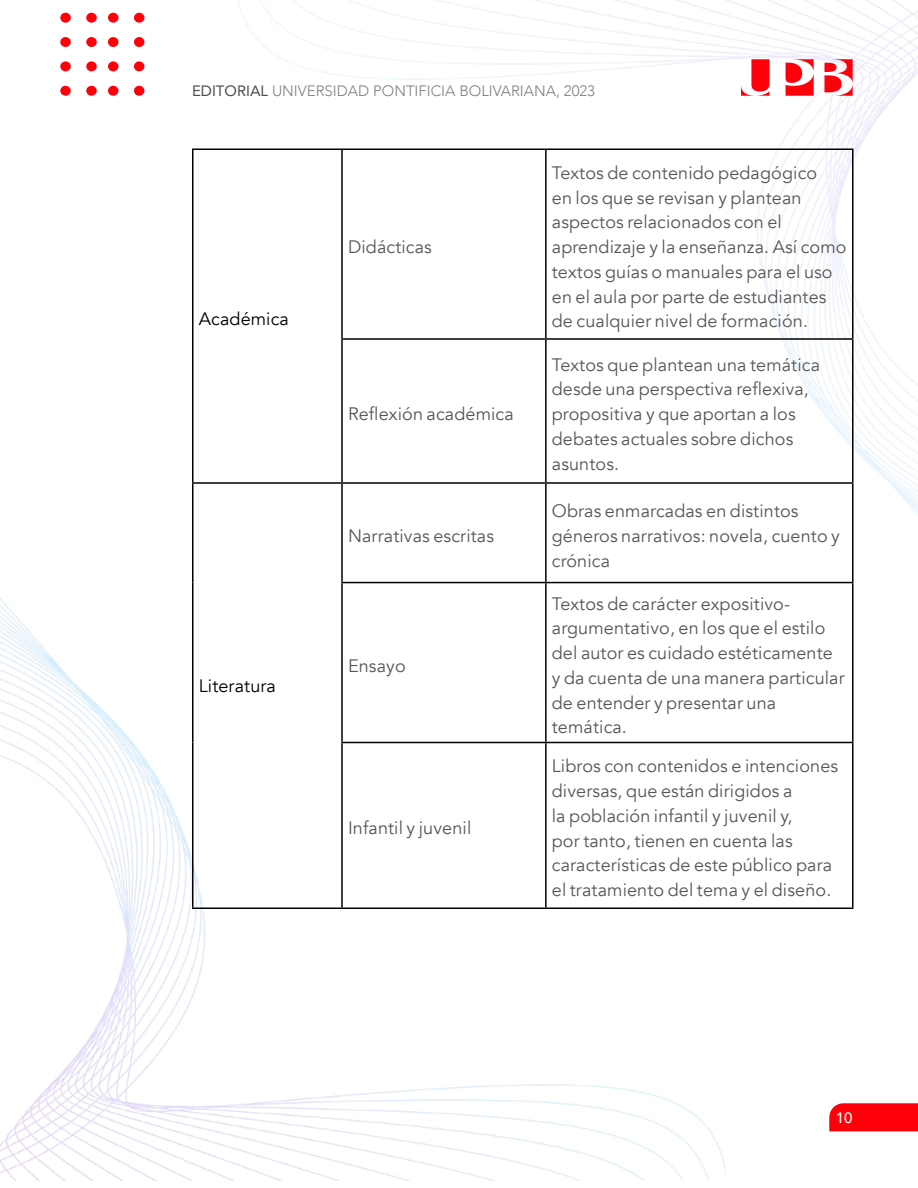
<style>
.page{position:relative;width:918px;height:1188px;background:#fff}
.page>*{position:absolute;margin:0;border:0;box-sizing:border-box;transform-origin:0 0}
.t1{font:18px/24.8px "Avenir";letter-spacing:.01em;color:#575756}
.t2{font:18px "Avenir";letter-spacing:.01em;color:#000}
.t3{font:300 15px "Avenir";color:#808080}
.t4{font:500 15px "Avenir";color:#fff}
.s1{font-weight:400;color:#4d4d4d}
</style>
<div class="page">
<img style="left:237px;top:0;width:681px;height:584px">
<img style="left:0;top:541px;width:726px;height:640px">
<div style="left:829px;top:1103px;width:89px;height:28px;background:#ff000a"></div>
<div style="left:86px;top:13px;width:11px;height:10px;background:#ff000a;border-radius:50%"></div>
<div style="left:86px;top:37px;width:11px;height:10px;background:#ff000a;border-radius:50%"></div>
<div style="left:86px;top:61px;width:11px;height:10px;background:#ff000a;border-radius:50%"></div>
<div style="left:86px;top:86px;width:11px;height:10px;background:#ff000a;border-radius:50%"></div>
<div style="left:60px;top:13px;width:11px;height:10px;background:#ff000a;border-radius:50%"></div>
<div style="left:60px;top:37px;width:11px;height:10px;background:#ff000a;border-radius:50%"></div>
<div style="left:60px;top:61px;width:11px;height:10px;background:#ff000a;border-radius:50%"></div>
<div style="left:60px;top:86px;width:11px;height:10px;background:#ff000a;border-radius:50%"></div>
<div style="left:134px;top:13px;width:10px;height:10px;background:#ff000a;border-radius:50%"></div>
<div style="left:134px;top:37px;width:10px;height:10px;background:#ff000a;border-radius:50%"></div>
<div style="left:134px;top:61px;width:10px;height:10px;background:#ff000a;border-radius:50%"></div>
<div style="left:134px;top:86px;width:10px;height:10px;background:#ff000a;border-radius:50%"></div>
<div style="left:108px;top:13px;width:10px;height:10px;background:#ff000a;border-radius:50%"></div>
<div style="left:108px;top:37px;width:10px;height:10px;background:#ff000a;border-radius:50%"></div>
<div style="left:108px;top:61px;width:10px;height:10px;background:#ff000a;border-radius:50%"></div>
<div style="left:108px;top:86px;width:10px;height:10px;background:#ff000a;border-radius:50%"></div>
<svg style="left:741px;top:59px;width:112px;height:37px"></svg>
<hr style="left:192px;top:148px;width:150px;height:2px;background:#000">
<hr style="left:192px;top:150px;width:2px;height:189px;background:#000">
<hr style="left:342px;top:148px;width:204px;height:2px;background:#000">
<hr style="left:341px;top:150px;width:2px;height:188px;background:#000">
<hr style="left:546px;top:148px;width:308px;height:2px;background:#000">
<hr style="left:545px;top:150px;width:2px;height:188px;background:#000">
<hr style="left:852px;top:150px;width:2px;height:188px;background:#000">
<hr style="left:192px;top:339px;width:2px;height:143px;background:#000">
<hr style="left:341px;top:338px;width:205px;height:2px;background:#000">
<hr style="left:341px;top:340px;width:2px;height:142px;background:#000">
<hr style="left:546px;top:338px;width:308px;height:2px;background:#000">
<hr style="left:545px;top:340px;width:2px;height:142px;background:#000">
<hr style="left:852px;top:340px;width:2px;height:142px;background:#000">
<hr style="left:192px;top:482px;width:150px;height:2px;background:#000">
<hr style="left:192px;top:484px;width:2px;height:99px;background:#000">
<hr style="left:342px;top:482px;width:204px;height:2px;background:#000">
<hr style="left:341px;top:484px;width:2px;height:98px;background:#000">
<hr style="left:546px;top:482px;width:308px;height:2px;background:#000">
<hr style="left:545px;top:484px;width:2px;height:98px;background:#000">
<hr style="left:852px;top:484px;width:2px;height:98px;background:#000">
<hr style="left:192px;top:583px;width:2px;height:159px;background:#000">
<hr style="left:341px;top:582px;width:205px;height:1px;background:#000">
<hr style="left:341px;top:583px;width:2px;height:159px;background:#000">
<hr style="left:546px;top:582px;width:308px;height:1px;background:#000">
<hr style="left:545px;top:583px;width:2px;height:159px;background:#000">
<hr style="left:852px;top:583px;width:2px;height:159px;background:#000">
<hr style="left:192px;top:742px;width:2px;height:166px;background:#000">
<hr style="left:341px;top:742px;width:205px;height:1px;background:#000">
<hr style="left:341px;top:743px;width:2px;height:165px;background:#000">
<hr style="left:546px;top:742px;width:308px;height:1px;background:#000">
<hr style="left:545px;top:743px;width:2px;height:165px;background:#000">
<hr style="left:852px;top:743px;width:2px;height:165px;background:#000">
<hr style="left:192px;top:908px;width:150px;height:1px;background:#000">
<hr style="left:342px;top:908px;width:204px;height:1px;background:#000">
<hr style="left:546px;top:908px;width:308px;height:1px;background:#000">
<p class="t3" style="left:192px;top:82px;width:405px"><span class="s1">EDITORIAL</span> UNIVERSIDAD PONTIFICIA BOLIVARIANA, 2023</p>
<p class="t2" style="left:199px;top:308px;width:92px">Académica</p>
<p class="t2" style="left:199px;top:676px;width:79px">Literatura</p>
<p class="t1" style="left:348px;top:235px;width:85px">Didácticas</p>
<p class="t1" style="left:348px;top:402px;width:167px">Reflexión académica</p>
<p class="t1" style="left:348px;top:524px;width:148px">Narrativas escritas</p>
<p class="t1" style="left:348px;top:653px;width:59px">Ensayo</p>
<p class="t1" style="left:348px;top:816px;width:125px">Infantil y juvenil</p>
<p class="t1" style="left:552px;top:161px;width:296px">Textos de contenido pedagógico<br>en los que se revisan y plantean aspectos relacionados con el aprendizaje y la enseñanza. Así como textos guías o manuales para el uso en el aula por parte de estudiantes de cualquier nivel de formación.</p>
<p class="t1" style="left:552px;top:352px;width:270px">Textos que plantean una temática desde una perspectiva reflexiva, propositiva y que aportan a los debates actuales sobre dichos asuntos.</p>
<p class="t1" style="left:552px;top:499px;width:290px">Obras enmarcadas en distintos géneros narrativos: novela, cuento y crónica</p>
<p class="t1" style="left:552px;top:591px;width:294px">Textos de carácter expositivo&shy;argumentativo, en los que el estilo del autor es cuidado estéticamente y da cuenta de una manera particular de entender y presentar una temática.</p>
<p class="t1" style="left:552px;top:754px;width:288px">Libros con contenidos e intenciones diversas, que están dirigidos a<br>la población infantil y juvenil y,<br>por tanto, tienen en cuenta las características de este público para el tratamiento del tema y el diseño.</p>
<p class="t4" style="left:836px;top:1105px;width:18px">10</p>
</div>
